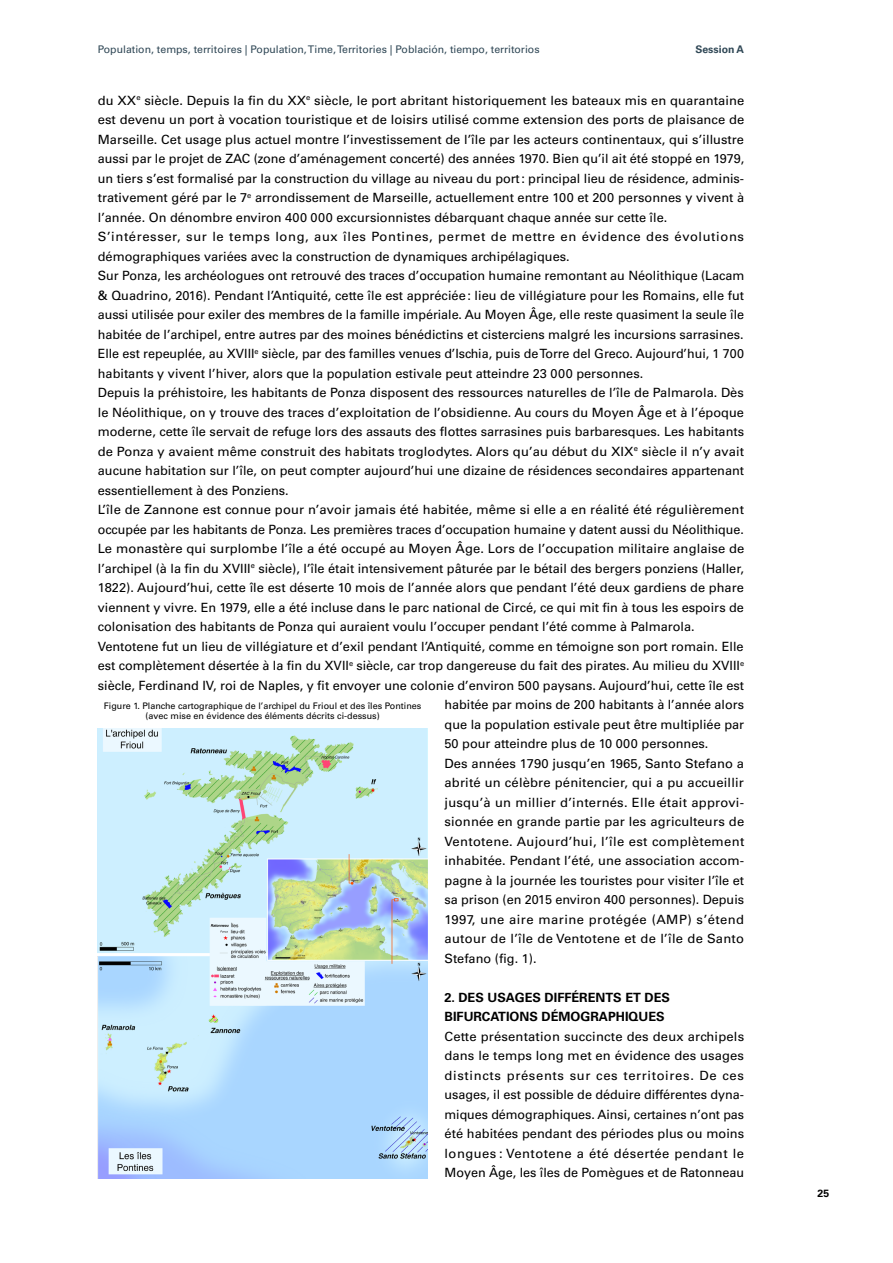
<style>
.page{position:relative;width:893px;height:1263px;background:#fff}
.page>*{position:absolute;margin:0;border:0;box-sizing:border-box;transform-origin:0 0}
.t1{font:12.75px/19.5px "Univers LT";color:#000;text-align:justify}
.t2{font:12.75px "Univers LT";letter-spacing:.02em;color:#000}
.t3{font:12.75px "Univers LT";letter-spacing:.045em;color:#000}
.t4{font:700 12.75px/19.5px "Univers LT";color:#000}
.t5{font:12.75px "Univers LT";letter-spacing:.025em;color:#000}
.t6{font:12.75px "Univers LT";letter-spacing:.035em;color:#000}
.t7{font:10.5px "Univers LT";color:#2f4755}
.t8{font:700 10.5px "Univers LT";color:#2f4755}
.t9{font:700 10.5px "Univers LT";color:#000}
.t10{font:9px/9.8px "Univers LT";color:#000;text-align:center}
</style>
<div class="page">
<img style="left:98px;top:728px;width:330px;height:450px">
<p class="t7" style="left:98px;top:43px;width:443px">Population, temps, territoires | Population, Time, Territories | Población, tiempo, territorios</p>
<p class="t8" style="left:695px;top:43px;width:50px">Session A</p>
<p class="t1" style="left:98px;top:90px;width:648px">du XX<sup>e</sup> siècle. Depuis la fin du XX<sup>e</sup> siècle, le port abritant historiquement les bateaux mis en quarantaine</p>
<p class="t1" style="left:98px;top:110px;width:648px">est devenu un port à vocation touristique et de loisirs utilisé comme extension des ports de plaisance de</p>
<p class="t1" style="left:98px;top:129px;width:648px">Marseille. Cet usage plus actuel montre l’investissement de l’île par les acteurs continentaux, qui s’illustre</p>
<p class="t1" style="left:98px;top:149px;width:648px">aussi par le projet de ZAC (zone d’aménagement concerté) des années 1970. Bien qu’il ait été stoppé en 1979,</p>
<p class="t1" style="left:98px;top:168px;width:648px">un tiers s’est formalisé par la construction du village au niveau du port: principal lieu de résidence, adminis-</p>
<p class="t1" style="left:98px;top:188px;width:648px">trativement géré par le 7<sup>e</sup> arrondissement de Marseille, actuellement entre 100 et 200 personnes y vivent à</p>
<p class="t1" style="left:98px;top:207px;width:571px">l’année. On dénombre environ 400 000 excursionnistes débarquant chaque année sur cette île.</p>
<p class="t3" style="left:98px;top:229px;width:648px">S’intéresser, sur le temps long, aux îles Pontines, permet de mettre en évidence des évolutions</p>
<p class="t1" style="left:98px;top:246px;width:473px">démographiques variées avec la construction de dynamiques archipélagiques.</p>
<p class="t1" style="left:98px;top:266px;width:648px">Sur Ponza, les archéologues ont retrouvé des traces d’occupation humaine remontant au Néolithique (Lacam</p>
<p class="t1" style="left:98px;top:285px;width:648px">&amp; Quadrino, 2016). Pendant l’Antiquité, cette île est appréciée: lieu de villégiature pour les Romains, elle fut</p>
<p class="t1" style="left:98px;top:305px;width:648px">aussi utilisée pour exiler des membres de la famille impériale. Au Moyen Âge, elle reste quasiment la seule île</p>
<p class="t1" style="left:98px;top:324px;width:647px">habitée de l’archipel, entre autres par des moines bénédictins et cisterciens malgré les incursions sarrasines.</p>
<p class="t1" style="left:98px;top:344px;width:648px">Elle est repeuplée, au XVIII<sup>e</sup> siècle, par des familles venues d’Ischia, puis de Torre del Greco. Aujourd’hui, 1 700</p>
<p class="t1" style="left:98px;top:363px;width:547px">habitants y vivent l’hiver, alors que la population estivale peut atteindre 23 000 personnes.</p>
<p class="t1" style="left:98px;top:383px;width:647px">Depuis la préhistoire, les habitants de Ponza disposent des ressources naturelles de l’île de Palmarola. Dès</p>
<p class="t1" style="left:98px;top:402px;width:648px">le Néolithique, on y trouve des traces d’exploitation de l’obsidienne. Au cours du Moyen Âge et à l’époque</p>
<p class="t1" style="left:98px;top:422px;width:648px">moderne, cette île servait de refuge lors des assauts des flottes sarrasines puis barbaresques. Les habitants</p>
<p class="t1" style="left:98px;top:441px;width:648px">de Ponza y avaient même construit des habitats troglodytes. Alors qu’au début du XIX<sup>e</sup> siècle il n’y avait</p>
<p class="t1" style="left:98px;top:461px;width:648px">aucune habitation sur l’île, on peut compter aujourd’hui une dizaine de résidences secondaires appartenant</p>
<p class="t1" style="left:98px;top:480px;width:192px">essentiellement à des Ponziens.</p>
<p class="t1" style="left:98px;top:500px;width:648px">L’île de Zannone est connue pour n’avoir jamais été habitée, même si elle a en réalité été régulièrement</p>
<p class="t1" style="left:98px;top:519px;width:648px">occupée par les habitants de Ponza. Les premières traces d’occupation humaine y datent aussi du Néolithique.</p>
<p class="t1" style="left:98px;top:539px;width:648px">Le monastère qui surplombe l’île a été occupé au Moyen Âge. Lors de l’occupation militaire anglaise de</p>
<p class="t1" style="left:98px;top:558px;width:648px">l’archipel (à la fin du XVIII<sup>e</sup> siècle), l’île était intensivement pâturée par le bétail des bergers ponziens (Haller,</p>
<p class="t1" style="left:98px;top:578px;width:648px">1822). Aujourd’hui, cette île est déserte 10 mois de l’année alors que pendant l’été deux gardiens de phare</p>
<p class="t1" style="left:98px;top:597px;width:648px">viennent y vivre. En 1979, elle a été incluse dans le parc national de Circé, ce qui mit fin à tous les espoirs de</p>
<p class="t1" style="left:98px;top:617px;width:598px">colonisation des habitants de Ponza qui auraient voulu l’occuper pendant l’été comme à Palmarola.</p>
<p class="t1" style="left:98px;top:636px;width:647px">Ventotene fut un lieu de villégiature et d’exil pendant l’Antiquité, comme en témoigne son port romain. Elle</p>
<p class="t1" style="left:98px;top:656px;width:648px">est complètement désertée à la fin du XVII<sup>e</sup> siècle, car trop dangereuse du fait des pirates. Au milieu du XVIII<sup>e</sup></p>
<p class="t1" style="left:98px;top:675px;width:648px">siècle, Ferdinand IV, roi de Naples, y fit envoyer une colonie d’environ 500 paysans. Aujourd’hui, cette île est</p>
<p class="t1" style="left:445px;top:695px;width:301px">habitée par moins de 200 habitants à l’année alors</p>
<p class="t1" style="left:445px;top:714px;width:301px">que la population estivale peut être multipliée par</p>
<p class="t1" style="left:445px;top:734px;width:265px">50 pour atteindre plus de 10 000 personnes.</p>
<p class="t1" style="left:445px;top:753px;width:301px">Des années 1790 jusqu’en 1965, Santo Stefano a</p>
<p class="t1" style="left:445px;top:773px;width:301px">abrité un célèbre pénitencier, qui a pu accueillir</p>
<p class="t2" style="left:445px;top:794px;width:301px">jusqu’à un millier d’internés. Elle était approvi-</p>
<p class="t1" style="left:445px;top:812px;width:301px">sionnée en grande partie par les agriculteurs de</p>
<p class="t5" style="left:445px;top:833px;width:301px">Ventotene. Aujourd’hui, l’île est complètement</p>
<p class="t1" style="left:445px;top:851px;width:301px">inhabitée. Pendant l’été, une association accom-</p>
<p class="t1" style="left:445px;top:870px;width:301px">pagne à la journée les touristes pour visiter l’île et</p>
<p class="t1" style="left:445px;top:890px;width:301px">sa prison (en 2015 environ 400 personnes). Depuis</p>
<p class="t6" style="left:445px;top:911px;width:301px">1997, une aire marine protégée (AMP) s’étend</p>
<p class="t2" style="left:445px;top:931px;width:301px">autour de l’île de Ventotene et de l’île de Santo</p>
<p class="t1" style="left:445px;top:948px;width:94px">Stefano (fig. 1).</p>
<p class="t4" style="left:445px;top:987px;width:227px">2. DES USAGES DIFFÉRENTS ET DES<br>BIFURCATIONS DÉMOGRAPHIQUES</p>
<p class="t1" style="left:445px;top:1026px;width:301px">Cette présentation succincte des deux archipels dans le temps long met en évidence des usages distincts présents sur ces territoires. De ces usages, il est possible de déduire différentes dyna&shy;miques démographiques. Ainsi, certaines n’ont pas été habitées pendant des périodes plus ou moins longues : Ventotene a été désertée pendant le Moyen Âge, les îles de Pomègues et de Ratonneau</p>
<p class="t10" style="left:104px;top:701px;width:319px">Figure 1. Planche cartographique de l’archipel du Frioul et des îles Pontines (avec mise en évidence des éléments décrits ci-dessus)</p>
<p class="t9" style="left:817px;top:1187px;width:13px">25</p>
</div>
